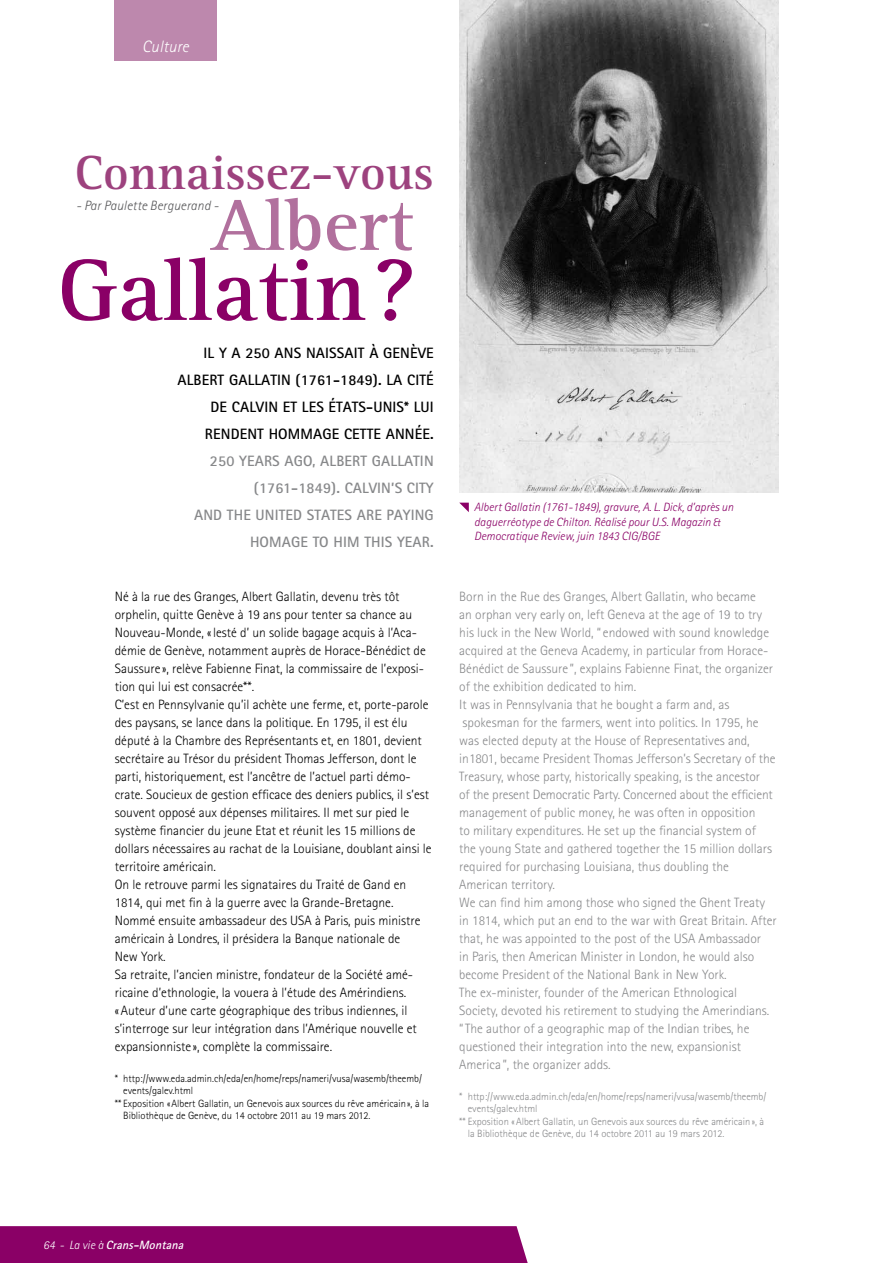
<style>
.page{position:relative;width:893px;height:1263px;background:#fff}
.page>*{position:absolute;margin:0;border:0;box-sizing:border-box;transform-origin:0 0}
.t1{font:700 90px "Rotis Serif";color:#8a0066}
.t2{font:700 75px "Rotis Serif";color:#b1709d}
.t3{font:700 49.5px "Rotis Serif";color:#9d427e}
.t4{font:italic 300 16.5px "Rotis Sans Serif";letter-spacing:.01em;color:#fff}
.t5{font:700 15px "Rotis Sans Serif";letter-spacing:.01em;color:#000}
.t6{font:700 15px/27px "Rotis Sans Serif";letter-spacing:.01em;color:#87888a;text-align:right}
.t7{font:300 13.5px/18px "Rotis Sans Serif";color:#87888a}
.t8{font:300 13.5px/18px "Rotis Sans Serif";color:#000}
.t9{font:italic 300 13.5px "Rotis Sans Serif";letter-spacing:.01em;color:#58585a}
.t10{font:italic 300 12px/14.4px "Rotis Sans Serif";color:#8a0066}
.t11{font:italic 700 12px "Rotis Sans Serif";color:#fff}
.t12{font:300 10.5px "Rotis Sans Serif";color:#000}
.t13{font:300 10.5px "Rotis Sans Serif";color:#87888a}
.s1{font-weight:300}
</style>
<div class="page">
<div style="left:0;top:1226px;width:528px;height:37px;background:#8a0066"></div>
<div style="left:114px;top:0;width:103px;height:61px;background:#bd88ad"></div>
<img style="left:459px;top:0;width:319px;height:493px">
<svg style="left:459px;top:503px;width:10px;height:9px"></svg>
<p class="t4" style="left:142px;top:37px;width:48px">Culture</p>
<h3 class="t3" style="left:75px;top:143px;width:360px">Connaissez-vous</h3>
<h2 class="t2" style="left:211px;top:181px;width:203px">Albert</h2>
<h1 class="t1" style="left:57px;top:237px;width:360px">Gallatin?</h1>
<p class="t9" style="left:76px;top:197px;width:144px">- Par Paulette Berguerand -</p>
<p class="t5" style="left:204px;top:343px;width:232px">IL Y A 250 ANS NAI SSAIT À GENÈVE</p>
<p class="t5" style="left:177px;top:370px;width:258px">ALBERT GALLATI N (1761-1849). LA CITÉ</p>
<p class="t5" style="left:211px;top:397px;width:217px">DE CALVI N ET LES ÉTATS-UNI S* LUI</p>
<p class="t5" style="left:205px;top:424px;width:230px">RENDENT HOMMAGE CETTE ANNÉE.</p>
<p class="t6" style="left:194px;top:447px;width:241px">250 YEARS AGO, ALBERT GALLATI N (1761-1849). CALVI N’S CITY<br>AND THE UNITED STATES ARE PAYI NG<br>HOMAGE TO HIM THI S YEAR.</p>
<p class="t8" style="left:115px;top:587px;width:318px">Né à la rue des Granges, Albert Gallatin, devenu très tôt orphelin, quitte Genève à 19 ans pour tenter sa chance au Nouveau-Monde, «lesté d’ un solide bagage acquis à l’Aca&shy;démie de Genève, notamment auprès de Horace-Bénédict de Saussure », relève Fabienne Finat, la commissaire de l’exposi&shy;tion qui lui est consacrée**.<br>C’est en Pennsylvanie qu’il achète une ferme, et, porte-parole des paysans, se lance dans la politique. En 1795, il est élu député à la Chambre des Représentants et, en 1801, devient secrétaire au Trésor du président Thomas Jefferson, dont le parti, historiquement, est l’ancêtre de l’actuel parti démo&shy;crate. Soucieux de gestion efficace des deniers publics, il s’est souvent opposé aux dépenses militaires. Il met sur pied le système financier du jeune Etat et réunit les 15 millions de dollars nécessaires au rachat de la Louisiane, doublant ainsi le territoire américain.<br>On le retrouve parmi les signataires du Traité de Gand en 1814, qui met fin à la guerre avec la Grande-Bretagne.<br>Nommé ensuite ambassadeur des USA à Paris, puis ministre américain à Londres, il présidera la Banque nationale de<br>New York.<br>Sa retraite, l’ancien ministre, fondateur de la Société amé&shy;ricaine d’ethnologie, la vouera à l’étude des Amérindiens. «Auteur d’une carte géographique des tribus indiennes, il s’interroge sur leur intégration dans l’Amérique nouvelle et expansionniste », complète la commissaire.</p>
<p class="t12" style="left:115px;top:1072px;width:309px">* http://www.eda.admin.ch/eda/en/home/reps/nameri/vusa/wasemb/theemb/</p>
<p class="t12" style="left:123px;top:1084px;width:71px">events/galev.html</p>
<p class="t12" style="left:115px;top:1097px;width:316px">** Exposition «Albert Gallatin, un Genevois aux sources du rêve américain », à la</p>
<p class="t12" style="left:123px;top:1110px;width:249px">Bibliothèque de Genève, du 14 octobre 2011 au 19 mars 2012.</p>
<p class="t10" style="left:474px;top:500px;width:261px">Albert Gallatin (1761-1849), gravure, A. L. Dick, d’après un daguerréotype de Chilton. Réalisé pour U.S. Magazin &amp;<br>Democratique Review, juin 1843 CIG/BGE</p>
<p class="t7" style="left:459px;top:587px;width:319px">Born in the Rue des Granges, Albert Gallatin, who became<br>an orphan very early on, left Geneva at the age of 19 to try his luck in the New World, “ endowed with sound knowledge acquired at the Geneva Academy, in particular from Horace-Bénédict de Saussure ”, explains Fabienne Finat, the organizer of the exhibition dedicated to him.<br>It was in Pennsylvania that he bought a farm and, as spokesman for the farmers, went into politics. In 1795, he was elected deputy at the House of Representatives and, in1801, became President Thomas Jefferson’s Secretary of the Treasury, whose party, historically speaking, is the ancestor<br>of the present Democratic Party. Concerned about the efficient management of public money, he was often in opposition<br>to military expenditures. He set up the financial system of<br>the young State and gathered together the 15 million dollars required for purchasing Louisiana, thus doubling the American territory.<br>We can find him among those who signed the Ghent Treaty in 1814, which put an end to the war with Great Britain. After that, he was appointed to the post of the USA Ambassador<br>in Paris, then American Minister in London, he would also become President of the National Bank in New York.<br>The ex-minister, founder of the American Ethnological Society, devoted his retirement to studying the Amerindians. “The author of a geographic map of the Indian tribes, he questioned their integration into the new, expansionist America ”, the organizer adds.</p>
<p class="t13" style="left:459px;top:1090px;width:309px">* http://www.eda.admin.ch/eda/en/home/reps/nameri/vusa/wasemb/theemb/</p>
<p class="t13" style="left:468px;top:1102px;width:71px">events/galev.html</p>
<p class="t13" style="left:459px;top:1115px;width:306px">** Exposition «Albert Gallatin, un Genevois aux sources du rêve américain », à</p>
<p class="t13" style="left:468px;top:1128px;width:258px">la Bibliothèque de Genève, du 14 octobre 2011 au 19 mars 2012.</p>
<p class="t11" style="left:43px;top:1237px;width:145px"><span class="s1">64 - L a vie à</span> Crans-Montana</p>
</div>
